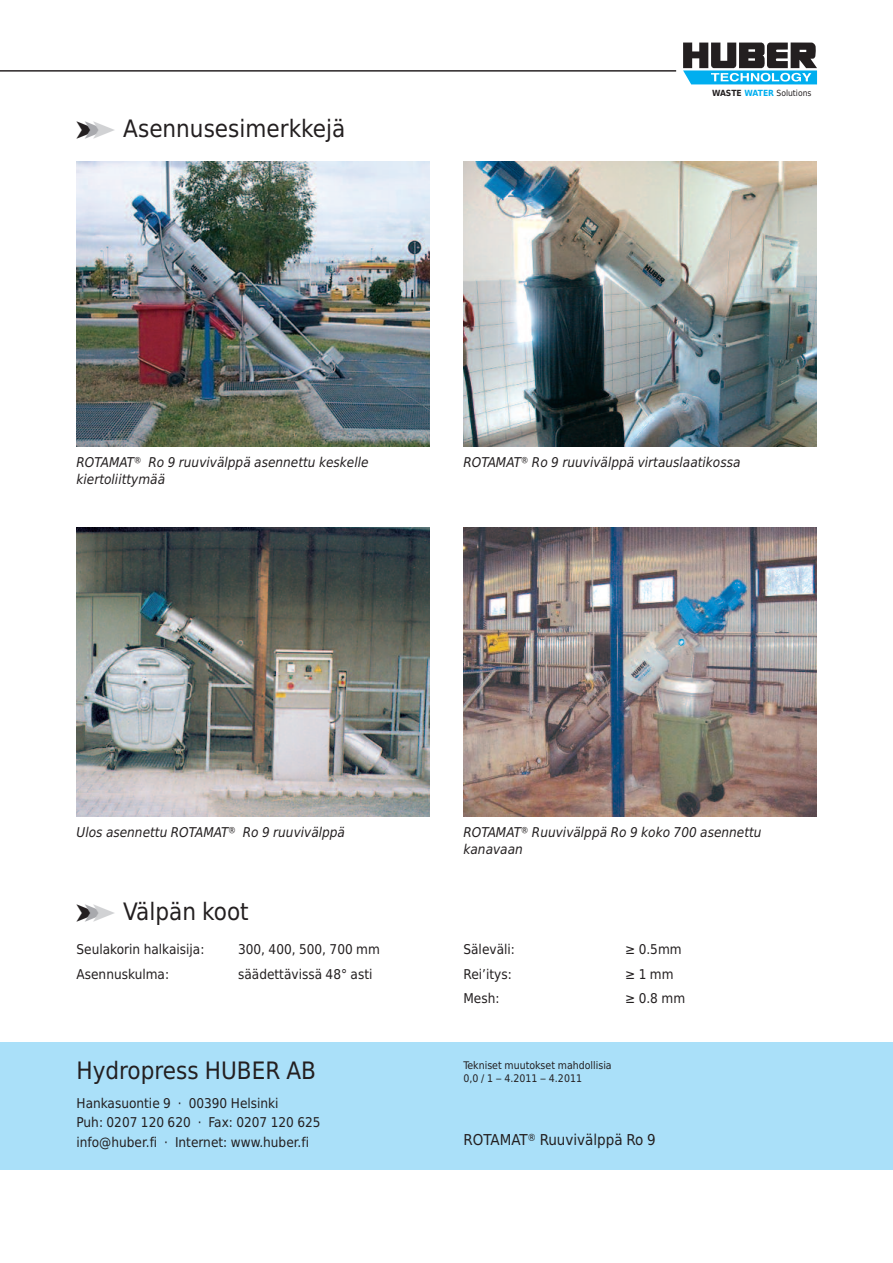
<style>
.page{position:relative;width:893px;height:1263px;background:#fff}
.page>*{position:absolute;margin:0;border:0;box-sizing:border-box;transform-origin:0 0}
.t1{font:24px "Huber Tec";color:#231f20}
.t2{font:15px "Huber Tec";color:#231f20}
.t3{font:13.5px/19.5px "Huber Tec";color:#231f20}
.t4{font:italic 13.5px/16.5px "Huber Tec";color:#231f20}
.t5{font:10.5px/13.5px "Huber Tec";color:#231f20}
.t6{font:8.55px "Huber Tec";color:#231f20}
.s1{color:#a8a9ad}
.s2{color:#d1d2d4}
.s3{font-weight:700}
.s4{font-weight:700;color:#00aeef}
</style>
<div class="page">
<svg style="left:683px;top:43px;width:134px;height:41px"></svg>
<hr style="left:0;top:71px;width:676px;height:1px;background:#231f20">
<div style="left:0;top:1042px;width:893px;height:127px;background:#aae0f9"></div>
<img style="left:77px;top:527px;width:352px;height:289px">
<img style="left:463px;top:527px;width:353px;height:289px">
<img style="left:463px;top:162px;width:353px;height:284px">
<img style="left:77px;top:162px;width:352px;height:284px">
<h1 class="t1" style="left:77px;top:115px;width:270px">➤<span class="s1">➤</span><span class="s2">➤</span> Asennusesimerkkejä</h1>
<p class="t6" style="left:712px;top:86px;width:101px"><span class="s3">WASTE</span> <span class="s4">WATER</span> Solutions</p>
<p class="t4" style="left:77px;top:454px;width:294px">ROTAMAT® Ro 9 ruuvivälppä asennettu keskelle</p>
<p class="t4" style="left:463px;top:454px;width:278px">ROTAMAT® Ro 9 ruuvivälppä virtauslaatikossa</p>
<p class="t4" style="left:77px;top:471px;width:90px">kiertoliittymää</p>
<p class="t4" style="left:77px;top:824px;width:270px">Ulos asennettu ROTAMAT® Ro 9 ruuvivälppä</p>
<p class="t4" style="left:463px;top:824px;width:300px">ROTAMAT® Ruuvivälppä Ro 9 koko 700 asennettu kanavaan</p>
<h1 class="t1" style="left:77px;top:897px;width:174px">➤<span class="s1">➤</span><span class="s2">➤</span> Välpän koot</h1>
<p class="t3" style="left:77px;top:940px;width:129px">Seulakorin halkaisija:</p>
<p class="t3" style="left:238px;top:940px;width:143px">300, 400, 500, 700 mm</p>
<p class="t3" style="left:77px;top:964px;width:94px">Asennuskulma:</p>
<p class="t3" style="left:238px;top:964px;width:136px">säädettävissä 48° asti</p>
<h1 class="t1" style="left:77px;top:1057px;width:241px">Hydropress HUBER AB</h1>
<p class="t3" style="left:77px;top:1093px;width:246px">Hankasuontie 9 · 00390 Helsinki<br>Puh: 0207 120 620 · Fax: 0207 120 625 info@huber.fi · Internet: www.huber.fi</p>
<p class="t3" style="left:463px;top:940px;width:53px">Säleväli:</p>
<p class="t3" style="left:625px;top:940px;width:58px">≥ 0.5mm</p>
<p class="t3" style="left:463px;top:964px;width:50px">Rei’itys:</p>
<p class="t3" style="left:625px;top:964px;width:50px">≥1mm</p>
<p class="t3" style="left:463px;top:989px;width:38px">Mesh:</p>
<p class="t3" style="left:625px;top:989px;width:62px">≥ 0.8 mm</p>
<p class="t5" style="left:463px;top:1058px;width:150px">Tekniset muutokset mahdollisia<br>0,0 / 1 – 4.2011 – 4.2011</p>
<p class="t2" style="left:463px;top:1131px;width:194px">ROTAMAT® Ruuvivälppä Ro 9</p>
</div>
